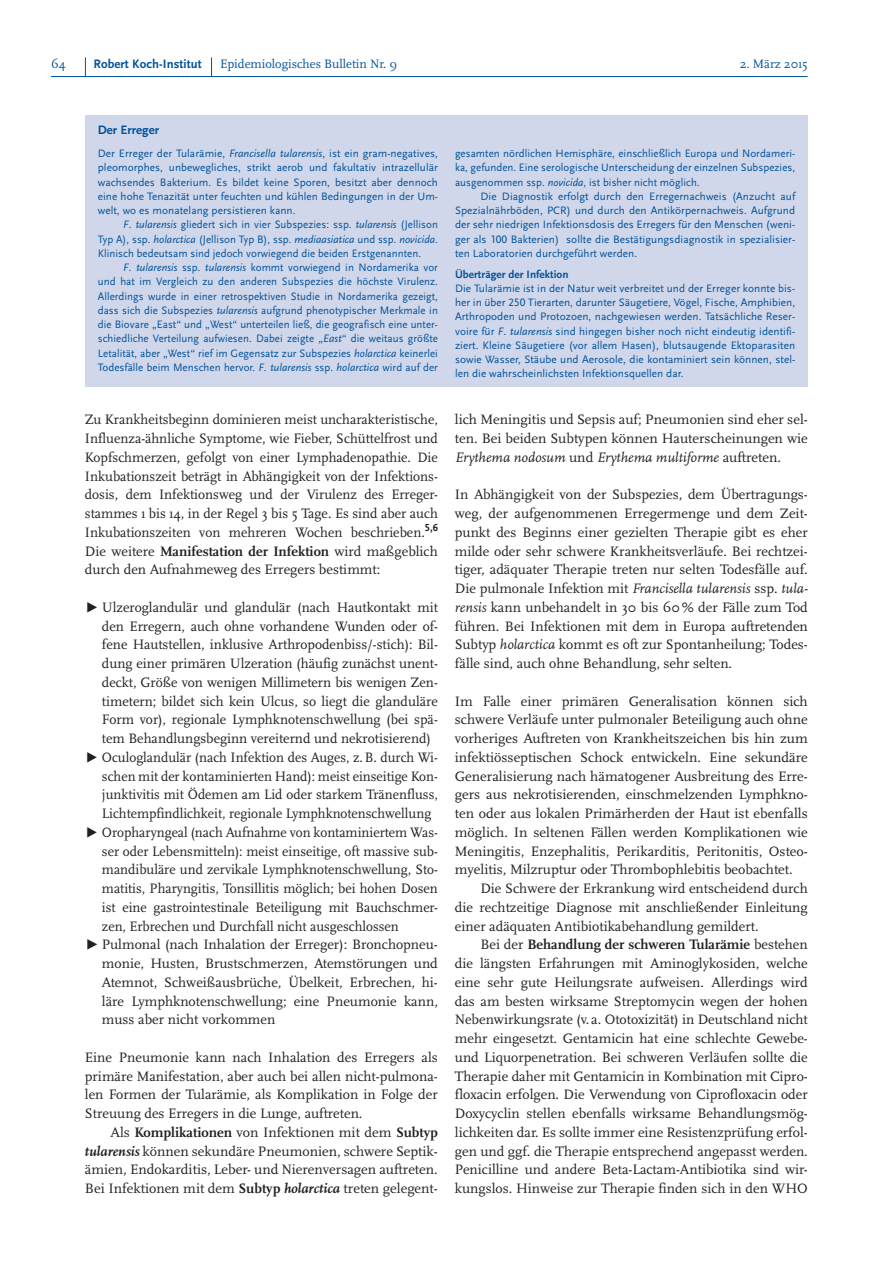
<style>
.page{position:relative;width:893px;height:1263px;background:#fff}
.page>*{position:absolute;margin:0;border:0;box-sizing:border-box;transform-origin:0 0}
.Fließtext_Einzug{font:14.25px/18.8px "Scala Pro";color:#231f20;text-align:justify}
.Fließtext{font:14.25px/18.8px "Scala Pro";color:#231f20;text-align:justify}
.Fließtext_Einzug-2{font:14.25px/18.8px "Scala Pro";color:#231f20;text-align:justify;scale:.96 1}
.t1{font:12.75px "Scala Pro";color:#01529a}
.Text_klein_P_287_Ü_8{font:700 12.75px "Scala Sans Pro";letter-spacing:.01em;color:#01529a}
.Text_klein_P_287_Ein{font:11.25px/14.2px "Scala Sans Pro";letter-spacing:.005em;color:#01529a;text-align:justify}
.Text_klein_P_287{font:11.25px/14.2px "Scala Sans Pro";letter-spacing:.005em;color:#01529a;text-align:justify}
.Text_klein_P_287_bol{font:700 11.25px "Scala Sans Pro";letter-spacing:.005em;color:#01529a}
.s1{font-style:italic}
.s2{font-weight:700}
.s3{font-family:"Scala Sans Pro"}
.s4{font-weight:700;font-style:italic}
</style>
<div class="page">
<svg style="left:85px;top:57px;width:1px;height:19px"></svg>
<svg style="left:211px;top:57px;width:1px;height:19px"></svg>
<hr style="left:51px;top:76px;width:756px;height:1px;background:#01529a">
<div style="left:85px;top:144px;width:723px;height:243px;background:#d0d7ea"></div>
<div style="left:85px;top:115px;width:723px;height:29px;background:#d0d7ea"></div>
<p class="t1" style="left:51px;top:56px;width:16px">64</p>
<p class="Text_klein_P_287_Ü_8" style="left:94px;top:56px;width:110px">Robert Koch-Institut</p>
<p class="t1" style="left:220px;top:56px;width:179px">Epidemiologisches Bulletin Nr. 9</p>
<p class="t1" style="left:740px;top:56px;width:69px">2. März 2015</p>
<p class="Text_klein_P_287_Ü_8" style="left:98px;top:123px;width:63px">Der Erreger</p>
<p class="Text_klein_P_287" style="left:98px;top:146px;width:342px">Der Erreger der Tularämie, <span class="s1">Francisella tularensis</span>, ist ein gram-negatives, pleomorphes, unbewegliches, strikt aerob und fakultativ intrazellulär wachsendes Bakterium. Es bildet keine Sporen, besitzt aber dennoch eine hohe Tenazität unter feuchten und kühlen Bedingungen in der Um&shy;welt, wo es monatelang persistieren kann.</p>
<p class="Text_klein_P_287_Ein" style="left:98px;top:218px;width:342px;text-indent:26px"><span class="s1">F. tularensis</span> gliedert sich in vier Subspezies: ssp. <span class="s1">tularensis</span> (Jellison Typ A), ssp. <span class="s1">holarctica</span> (Jellison Typ B), ssp. <span class="s1">mediaasiatica</span> und ssp. <span class="s1">novicida</span>.<br>Klinisch bedeutsam sind jedoch vorwiegend die beiden Erstgenannten.</p>
<p class="Text_klein_P_287_Ein" style="left:98px;top:260px;width:342px;text-indent:26px"><span class="s1">F. tularensis</span> ssp. <span class="s1">tularensis</span> kommt vorwiegend in Nordamerika vor und hat im Vergleich zu den anderen Subspezies die höchste Virulenz.<br>Allerdings wurde in einer retrospektiven Studie in Nordamerika gezeigt, dass sich die Subspezies <span class="s1">tularensis</span> aufgrund phenotypischer Merkmale in die Biovare „East“ und „West“ unterteilen ließ, die geografisch eine unter&shy;schiedliche Verteilung aufwiesen. Dabei zeigte „<span class="s1">East</span>“ die weitaus größte Letalität, aber „West“ rief im Gegensatz zur Subspezies <span class="s1">holarctica</span> keinerlei Todesfälle beim Menschen hervor. <span class="s1">F. tularensis</span> ssp. <span class="s1">holarctica</span> wird auf der</p>
<p class="Fließtext" style="left:85px;top:410px;width:354px">Zu Krankheitsbeginn dominieren meist uncharakteristische, Influenza-ähnliche Symptome, wie Fieber, Schüttelfrost und Kopfschmerzen, gefolgt von einer Lymphadenopathie. Die Inkubationszeit beträgt in Abhängigkeit von der Infektions&shy;dosis, dem Infektionsweg und der Virulenz des Erreger&shy;stammes 1 bis 14, in der Regel 3 bis 5 Tage. Es sind aber auch Inkubationszeiten von mehreren Wochen beschrieben.<sup>5,6<br></sup>Die weitere <span class="s2">Manifestation der Infektion</span> wird maßgeblich durch den Aufnahmeweg des Erregers bestimmt:</p>
<p class="Fließtext_Einzug" style="left:102px;top:598px;width:337px;text-indent:-17px"><span class="s3">▶</span> Ulzeroglandulär und glandulär (nach Hautkontakt mit den Erregern, auch ohne vorhandene Wunden oder of&shy;fene Hautstellen, inklusive Arthropodenbiss/-stich): Bil&shy;dung einer primären Ulzeration (häufig zunächst unent&shy;deckt, Größe von wenigen Millimetern bis wenigen Zen&shy;timetern; bildet sich kein Ulcus, so liegt die glanduläre Form vor), regionale Lymphknotenschwellung (bei spä&shy;tem Behandlungsbeginn vereiternd und nekrotisierend)</p>
<p class="Fließtext_Einzug-2" style="left:102px;top:748px;width:351px;text-indent:-17px"><span class="s3">▶</span> Oculoglandulär (nach Infektion des Auges, z.B. durch Wi&shy;schen mit der kontaminierten Hand): meist einseitige Kon&shy;junktivitis mit Ödemen am Lid oder starkem Tränenfluss, Lichtempfindlichkeit, regionale Lymphknotenschwellung</p>
<p class="Fließtext_Einzug-2" style="left:102px;top:823px;width:351px;text-indent:-17px"><span class="s3">▶</span> Oropharyngeal (nach Aufnahme von kontaminiertem Was&shy;ser oder Lebensmitteln): meist einseitige, oft massive sub&shy;mandibuläre und zervikale Lymphknotenschwellung, Sto&shy;matitis, Pharyngitis, Tonsillitis möglich; bei hohen Dosen ist eine gastrointestinale Beteiligung mit Bauchschmer&shy;zen, Erbrechen und Durchfall nicht ausgeschlossen</p>
<p class="Fließtext_Einzug" style="left:102px;top:935px;width:337px;text-indent:-17px"><span class="s3">▶</span> Pulmonal (nach Inhalation der Erreger): Bronchopneu&shy;monie, Husten, Brustschmerzen, Atemstörungen und Atemnot, Schweißausbrüche, Übelkeit, Erbrechen, hi&shy;läre Lymphknotenschwellung; eine Pneumonie kann, muss aber nicht vorkommen</p>
<p class="Fließtext" style="left:85px;top:1048px;width:354px">Eine Pneumonie kann nach Inhalation des Erregers als primäre Manifestation, aber auch bei allen nicht-pulmona&shy;len Formen der Tularämie, als Komplikation in Folge der Streuung des Erregers in die Lunge, auftreten.</p>
<p class="Fließtext_Einzug" style="left:85px;top:1123px;width:354px;text-indent:26px">Als <span class="s2">Komplikationen</span> von Infektionen mit dem <span class="s2">Subtyp </span><span class="s4">tularensis</span> können sekundäre Pneumonien, schwere Septik&shy;ämien, Endokarditis, Leber- und Nierenversagen auftreten.<br>Bei Infektionen mit dem <span class="s2">Subtyp</span> <span class="s4">holarctica</span> treten gelegent-</p>
<p class="Text_klein_P_287_Ein" style="left:455px;top:146px;width:342px">gesamten nördlichen Hemisphäre, einschließlich Europa und Nordameri&shy;ka, gefunden. Eine serologische Unterscheidung der einzelnen Subspezies, ausgenommen ssp. <span class="s1">novicida</span>, ist bisher nicht möglich.</p>
<p class="Text_klein_P_287_Ein" style="left:455px;top:189px;width:342px;text-indent:26px">Die Diagnostik erfolgt durch den Erregernachweis (Anzucht auf Spezialnährböden, PCR) und durch den Antikörpernachweis. Aufgrund der sehr niedrigen Infektionsdosis des Erregers für den Menschen (weni&shy;ger als 100 Bakterien) sollte die Bestätigungsdiagnostik in spezialisier&shy;ten Laboratorien durchgeführt werden.</p>
<p class="Text_klein_P_287_bol" style="left:455px;top:267px;width:115px">Überträger der Infektion</p>
<p class="Text_klein_P_287" style="left:455px;top:281px;width:342px">Die Tularämie ist in der Natur weit verbreitet und der Erreger konnte bis&shy;her in über 250 Tierarten, darunter Säugetiere, Vögel, Fische, Amphibien, Arthropoden und Protozoen, nachgewiesen werden. Tatsächliche Reser&shy;voire für <span class="s1">F. tularensis</span> sind hingegen bisher noch nicht eindeutig identifi&shy;ziert. Kleine Säugetiere (vor allem Hasen), blutsaugende Ektoparasiten sowie Wasser, Stäube und Aerosole, die kontaminiert sein können, stel&shy;len die wahrscheinlichsten Infektionsquellen dar.</p>
<p class="Fließtext_Einzug" style="left:455px;top:410px;width:354px">lich Meningitis und Sepsis auf; Pneumonien sind eher sel&shy;ten. Bei beiden Subtypen können Hauterscheinungen wie <span class="s1">Erythema nodosum</span> und <span class="s1">Erythema multiforme</span> auftreten.</p>
<p class="Fließtext" style="left:455px;top:485px;width:354px">In Abhängigkeit von der Subspezies, dem Übertragungs&shy;weg, der aufgenommenen Erregermenge und dem Zeit&shy;punkt des Beginns einer gezielten Therapie gibt es eher milde oder sehr schwere Krankheitsverläufe. Bei rechtzei&shy;tiger, adäquater Therapie treten nur selten Todesfälle auf.<br>Die pulmonale Infektion mit <span class="s1">Francisella tularensis</span> ssp. <span class="s1">tula&shy;rensis</span> kann unbehandelt in 30 bis 60% der Fälle zum Tod führen. Bei Infektionen mit dem in Europa auftretenden Subtyp <span class="s1">holarctica</span> kommt es oft zur Spontanheilung; Todes&shy;fälle sind, auch ohne Behandlung, sehr selten.</p>
<p class="Fließtext" style="left:455px;top:691px;width:354px">Im Falle einer primären Generalisation können sich schwere Verläufe unter pulmonaler Beteiligung auch ohne vorheriges Auftreten von Krankheitszeichen bis hin zum infektiösseptischen Schock entwickeln. Eine sekundäre Generalisierung nach hämatogener Ausbreitung des Erre&shy;gers aus nekrotisierenden, einschmelzenden Lymphkno&shy;ten oder aus lokalen Primärherden der Haut ist ebenfalls möglich. In seltenen Fällen werden Komplikationen wie Meningitis, Enzephalitis, Perikarditis, Peritonitis, Osteo&shy;myelitis, Milzruptur oder Thrombophlebitis beobachtet.</p>
<p class="Fließtext_Einzug" style="left:455px;top:879px;width:354px;text-indent:26px">Die Schwere der Erkrankung wird entscheidend durch die rechtzeitige Diagnose mit anschließender Einleitung einer adäquaten Antibiotikabehandlung gemildert.</p>
<p class="Fließtext_Einzug" style="left:455px;top:935px;width:354px;text-indent:26px">Bei der <span class="s2">Behandlung der schweren Tularämie</span> bestehen die längsten Erfahrungen mit Aminoglykosiden, welche eine sehr gute Heilungsrate aufweisen. Allerdings wird das am besten wirksame Streptomycin wegen der hohen Nebenwirkungsrate (v. a. Ototoxizität) in Deutschland nicht mehr eingesetzt. Gentamicin hat eine schlechte Gewebe&shy;und Liquorpenetration. Bei schweren Verläufen sollte die Therapie daher mit Gentamicin in Kombination mit Cipro&shy;floxacin erfolgen. Die Verwendung von Ciprofloxacin oder Doxycyclin stellen ebenfalls wirksame Behandlungsmög&shy;lichkeiten dar. Es sollte immer eine Resistenzprüfung erfol&shy;gen und ggf. die Therapie entsprechend angepasst werden.<br>Penicilline und andere Beta-Lactam-Antibiotika sind wir&shy;kungslos. Hinweise zur Therapie finden sich in den WHO</p>
</div>
